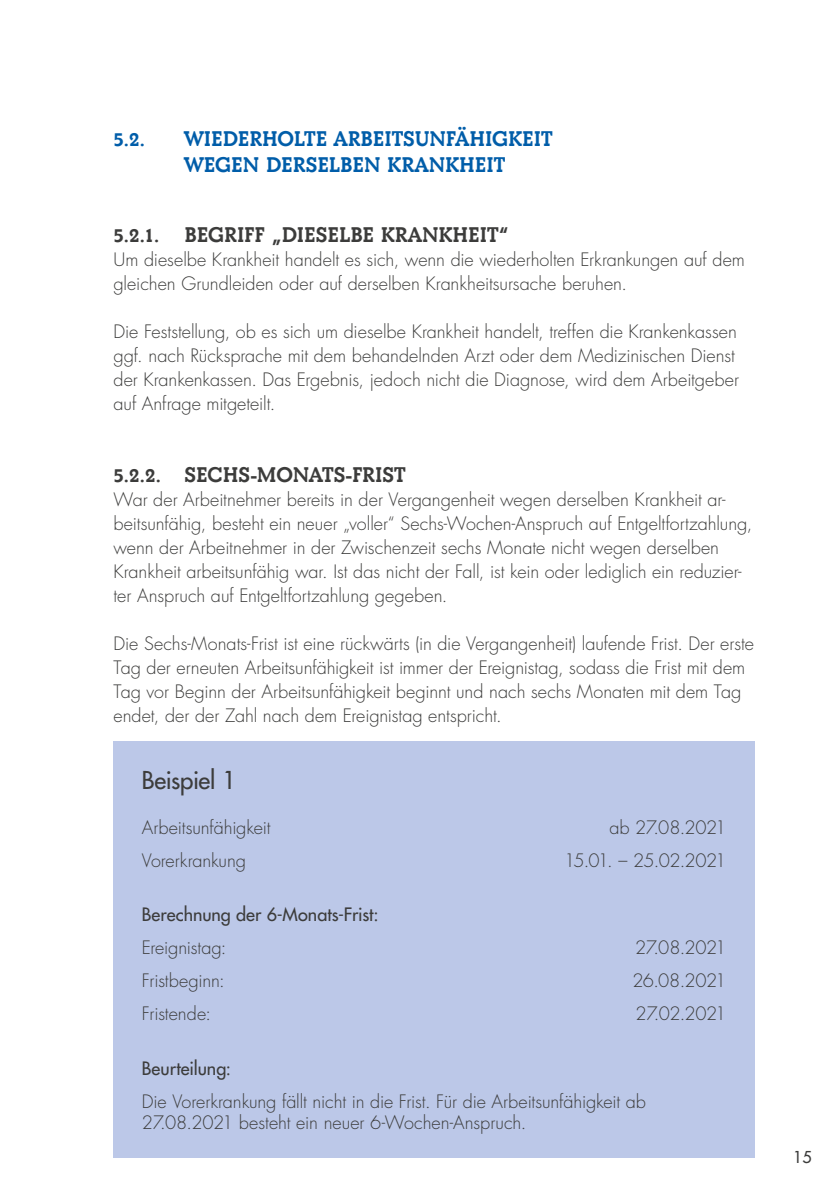
<style>
.page{position:relative;width:840px;height:1191px;background:#fff}
.page>*{position:absolute;margin:0;border:0;box-sizing:border-box;transform-origin:0 0}
.t1{font:500 24px "Futura Std";letter-spacing:-.015em;color:#3c3c3b}
.t2{font:700 22px/26.4px "Beton Com";color:#005da9}
.t3{font:700 22px "Beton Com";letter-spacing:-.005em;color:#3c3c3b}
.t4{font:300 18px/24px "Futura Std";letter-spacing:-.005em;color:#3c3c3b}
.t5{font:500 18px "Futura Std";color:#3c3c3b}
.t6{font:300 18px "Futura Std";letter-spacing:-.03em;color:#3c3c3b}
.t7{font:500 16px "Futura Std";color:#3c3c3b}
</style>
<div class="page">
<div style="left:113px;top:741px;width:641px;height:416px;background:#bcc8e8"></div>
<p class="t2" style="left:113px;top:126px;width:33px">5.2.</p>
<p class="t2" style="left:184px;top:126px;width:369px">WIEDERHOLTE ARBEITSUNFÄHIGKEIT<br>WEGEN DERSELBEN KRANKHEIT</p>
<p class="t3" style="left:113px;top:222px;width:396px">5.2.1. BEGRIFF „DIESELBE KRANKHEIT“</p>
<p class="t4" style="left:113px;top:248px;width:632px">Um dieselbe Krankheit handelt es sich, wenn die wiederholten Erkrankungen auf dem gleichen Grundleiden oder auf derselben Krankheitsursache beruhen.</p>
<p class="t4" style="left:113px;top:320px;width:626px">Die Feststellung, ob es sich um dieselbe Krankheit handelt, treffen die Krankenkassen ggf. nach Rücksprache mit dem behandelnden Arzt oder dem Medizinischen Dienst der Krankenkassen. Das Ergebnis, jedoch nicht die Diagnose, wird dem Arbeitgeber auf Anfrage mitgeteilt.</p>
<p class="t3" style="left:113px;top:462px;width:293px">5.2.2. SECHS-MONATS-FRIST</p>
<p class="t4" style="left:113px;top:488px;width:640px">War der Arbeitnehmer bereits in der Vergangenheit wegen derselben Krankheit ar&shy;beitsunfähig, besteht ein neuer „voller“ Sechs-Wochen-Anspruch auf Entgeltfortzahlung, wenn der Arbeitnehmer in der Zwischenzeit sechs Monate nicht wegen derselben Krankheit arbeitsunfähig war. Ist das nicht der Fall, ist kein oder lediglich ein reduzier&shy;ter Anspruch auf Entgeltfortzahlung gegeben.</p>
<p class="t4" style="left:113px;top:632px;width:641px">Die Sechs-Monats-Frist ist eine rückwärts (in die Vergangenheit) laufende Frist. Der erste Tag der erneuten Arbeitsunfähigkeit ist immer der Ereignistag, sodass die Frist mit dem Tag vor Beginn der Arbeitsunfähigkeit beginnt und nach sechs Monaten mit dem Tag endet, der der Zahl nach dem Ereignistag entspricht.</p>
<h1 class="t1" style="left:142px;top:765px;width:96px">Beispiel 1</h1>
<p class="t4" style="left:142px;top:815px;width:130px">Arbeitsunfähigkeit</p>
<p class="t4" style="left:609px;top:815px;width:119px">ab 27.08.2021</p>
<p class="t4" style="left:142px;top:848px;width:106px">Vorerkrankung</p>
<p class="t6" style="left:563px;top:849px;width:164px">15.01. – 25.02.2021</p>
<p class="t5" style="left:142px;top:903px;width:238px">Berechnung der 6-Monats-Frist:</p>
<p class="t4" style="left:142px;top:936px;width:86px">Ereignistag:</p>
<p class="t4" style="left:634px;top:936px;width:93px">27.08.2021</p>
<p class="t4" style="left:142px;top:969px;width:84px">Fristbeginn:</p>
<p class="t4" style="left:632px;top:969px;width:95px">26.08.2021</p>
<p class="t4" style="left:142px;top:1002px;width:71px">Fristende:</p>
<p class="t4" style="left:635px;top:1002px;width:92px">27.02.2021</p>
<p class="t5" style="left:142px;top:1056px;width:90px">Beurteilung:</p>
<p class="t4" style="left:142px;top:1090px;width:505px;line-height:21.6px">Die Vorerkrankung fällt nicht in die Frist. Für die Arbeitsunfähigkeit ab<br>27.08.2021 besteht ein neuer 6-Wochen-Anspruch.</p>
<p class="t7" style="left:792px;top:1146px;width:20px">15</p>
</div>
